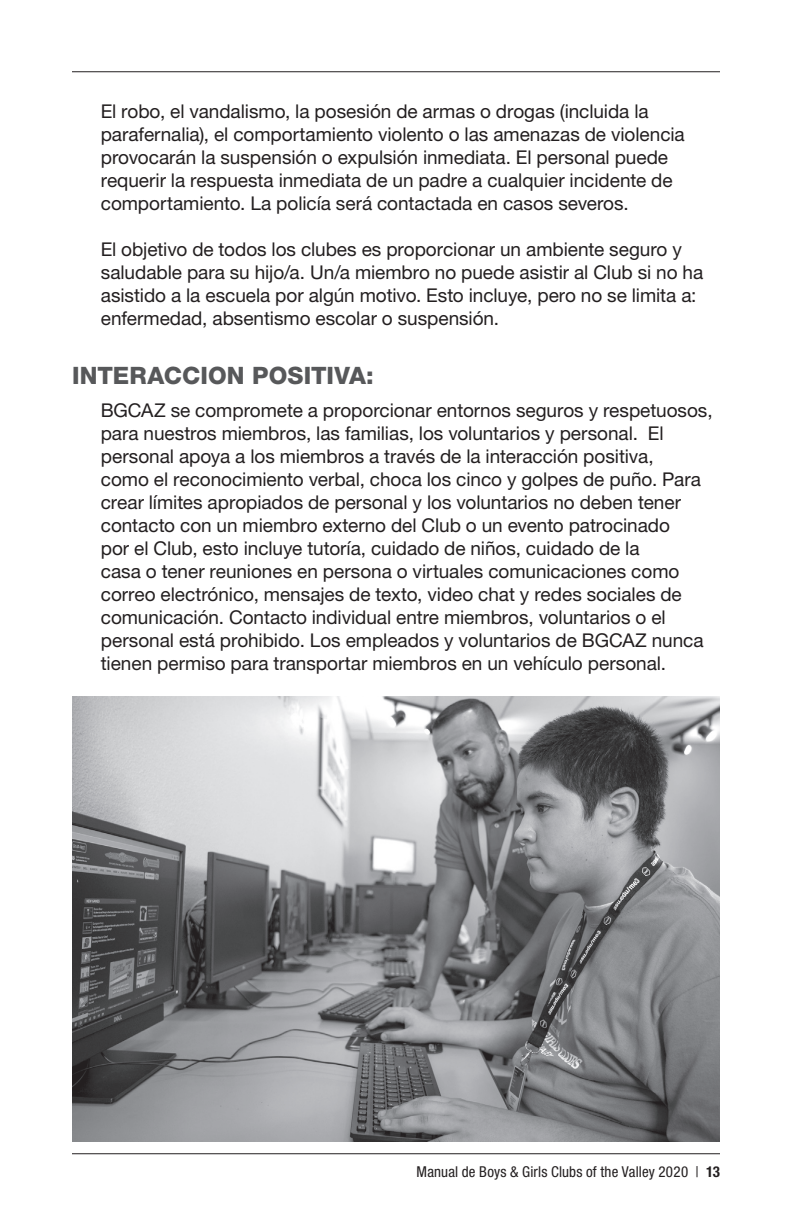
<style>
.page{position:relative;width:792px;height:1224px;background:#fff}
.page>*{position:absolute;margin:0;border:0;box-sizing:border-box;transform-origin:0 0}
.t1{font:800 24px "Helvetica Neue LT Std";letter-spacing:.005em;color:#57585a}
.t2{font:19px/23px "Helvetica Neue LT Pro";letter-spacing:-.005em;color:#231f20}
.t3{font:condensed 15px "Helvetica Neue LT Std";letter-spacing:.01em;color:#231f20}
.s1{font-weight:700}
</style>
<div class="page">
<hr style="left:72px;top:1153px;width:648px;height:1px;background:#231f20">
<hr style="left:72px;top:71px;width:648px;height:1px;background:#231f20">
<img style="left:72px;top:696px;width:648px;height:445px">
<p class="t2" style="left:101px;top:99px;width:586px">El robo, el vandalismo, la posesión de armas o drogas (incluida la parafernalia), el comportamiento violento o las amenazas de violencia provocarán la suspensión o expulsión inmediata. El personal puede requerir la respuesta inmediata de un padre a cualquier incidente de comportamiento. La policía será contactada en casos severos.</p>
<p class="t2" style="left:101px;top:237px;width:604px">El objetivo de todos los clubes es proporcionar un ambiente seguro y saludable para su hijo/a. Un/a miembro no puede asistir al Club si no ha asistido a la escuela por algún motivo. Esto incluye, pero no se limita a: enfermedad, absentismo escolar o suspensión.</p>
<p class="t1" style="left:72px;top:361px;width:303px">INTERACCION POSITIVA:</p>
<p class="t2" style="left:101px;top:398px;width:613px">BGCAZ se compromete a proporcionar entornos seguros y respetuosos, para nuestros miembros, las familias, los voluntarios y personal. El personal apoya a los miembros a través de la interacción positiva,<br>como el reconocimiento verbal, choca los cinco y golpes de puño. Para crear límites apropiados de personal y los voluntarios no deben tener contacto con un miembro externo del Club o un evento patrocinado<br>por el Club, esto incluye tutoría, cuidado de niños, cuidado de la<br>casa o tener reuniones en persona o virtuales comunicaciones como correo electrónico, mensajes de texto, video chat y redes sociales de comunicación. Contacto individual entre miembros, voluntarios o el personal está prohibido. Los empleados y voluntarios de BGCAZ nunca tienen permiso para transportar miembros en un vehículo personal.</p>
<p class="t3" style="left:417px;top:1163px;width:305px">Manual de Boys &amp; Girls Clubs of the Valley 2020 | <span class="s1">13</span></p>
</div>
